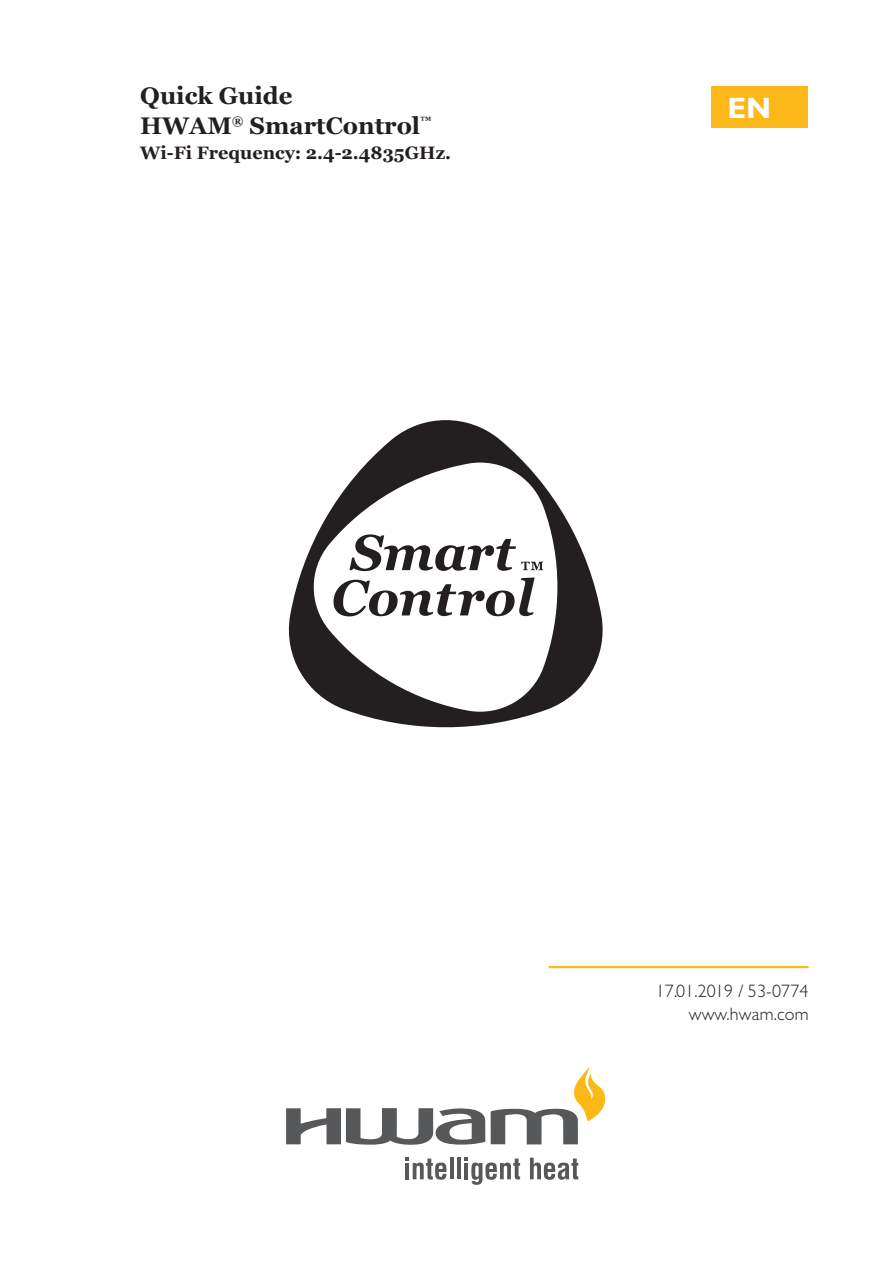
<style>
.page{position:relative;width:893px;height:1263px;background:#fff}
.page>*{position:absolute;margin:0;border:0;box-sizing:border-box;transform-origin:0 0}
.t1{font:700 29.55px "Gill Sans";color:#fff}
.t2{font:700 24px/29.5px "Georgia";color:#231f20}
.t3{font:300 18px/23.2px "Gill Sans Std";letter-spacing:.01em;color:#231f20;text-align:right}
.t4{font:700 18px "Georgia";color:#231f20}
</style>
<div class="page">
<svg style="left:286px;top:1108px;width:199px;height:37px"></svg>
<svg style="left:530px;top:1158px;width:48px;height:22px"></svg>
<hr style="left:450px;top:1157px;width:3px;height:22px;background:#57585a">
<hr style="left:457px;top:1157px;width:4px;height:22px;background:#57585a">
<svg style="left:464px;top:1157px;width:56px;height:28px"></svg>
<svg style="left:405px;top:1157px;width:42px;height:23px"></svg>
<svg style="left:491px;top:1066px;width:115px;height:78px"></svg>
<svg style="left:288px;top:420px;width:315px;height:308px"></svg>
<svg style="left:333px;top:577px;width:202px;height:39px"></svg>
<svg style="left:349px;top:534px;width:194px;height:37px"></svg>
<hr style="left:549px;top:966px;width:260px;height:2px;background:#fcb814">
<div style="left:461px;top:630px;width:49px;height:65px;background:#fff"></div>
<div style="left:711px;top:86px;width:96px;height:42px;background:#fcb818"></div>
<h2 class="t2" style="left:140px;top:81px;width:293px">Quick Guide<br>HWAM<sup>®</sup> SmartControl<sup>™</sup></h2>
<p class="t4" style="left:140px;top:142px;width:312px">Wi-Fi Frequency: 2.4-2.4835GHz.</p>
<h1 class="t1" style="left:727px;top:91px;width:45px">EN</h1>
<p class="t3" style="left:656px;top:979px;width:154px">17.01.2019 / 53-0774 www.hwam.com</p>
</div>
